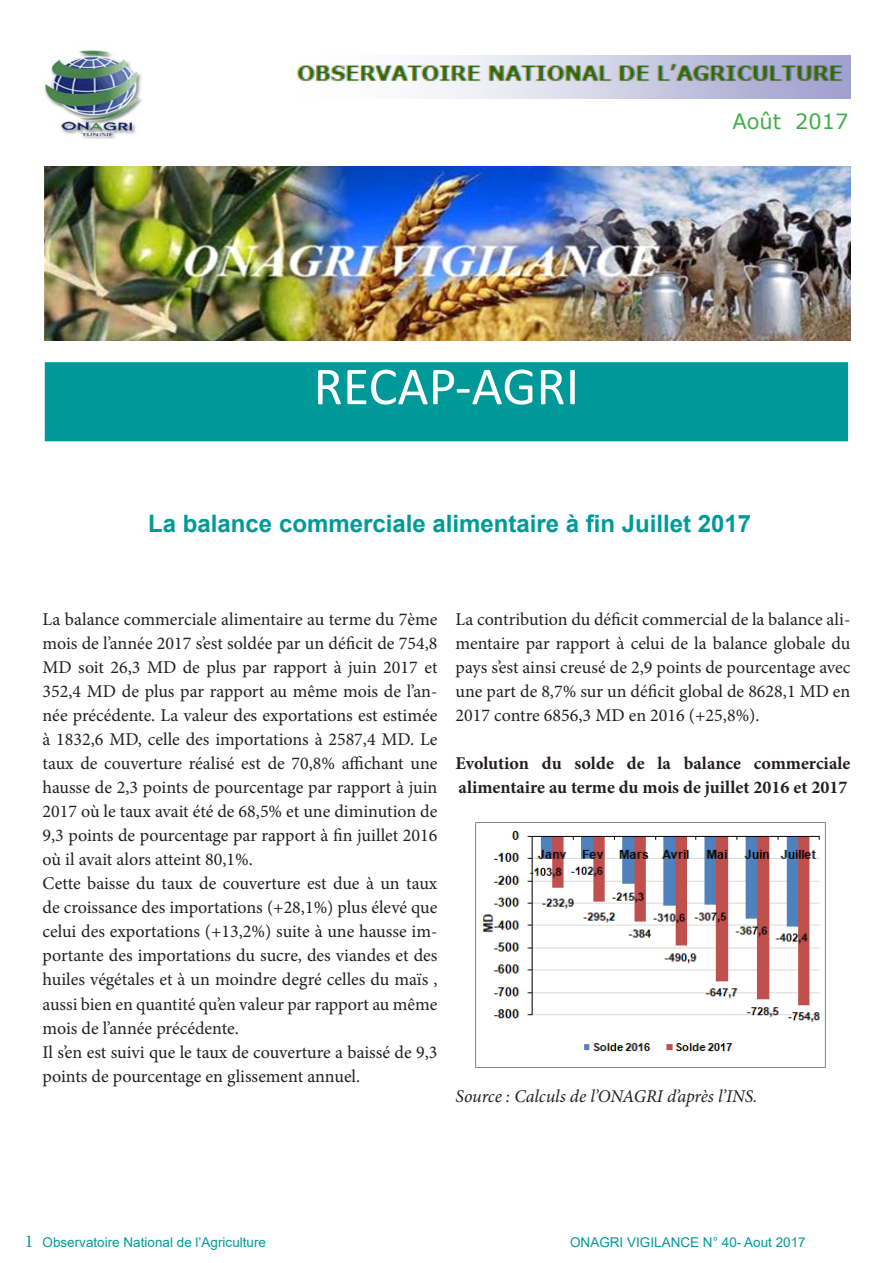
<style>
.page{position:relative;width:893px;height:1263px;background:#fff}
.page>*{position:absolute;margin:0;border:0;box-sizing:border-box;transform-origin:0 0}
.t1{font:54px "Calibri";color:#fff}
.t2{font:700 24px "Arial";color:#099}
.t3{font:21px "Verdana";color:#40ae49}
.t4{font:18px/24px "Minion Pro";color:#231f20;text-align:justify}
.t5{font:700 18px/24px "Minion Pro";color:#231f20}
.t6{font:italic 18px "Minion Pro";letter-spacing:-.005em;color:#231f20}
.t7{font:18px "Minion Pro";color:#099}
.t8{font:13.5px "Arial";color:#099}
</style>
<div class="page">
<img style="left:296px;top:55px;width:554px;height:44px">
<img style="left:44px;top:167px;width:806px;height:173px">
<img style="left:44px;top:50px;width:98px;height:89px">
<div style="left:46px;top:363px;width:801px;height:78px;background:#099"></div>
<div style="left:45px;top:362px;width:803px;height:79px;border:2px solid #099"></div>
<img style="left:475px;top:822px;width:351px;height:246px">
<p class="t3" style="left:732px;top:107px;width:118px">Août 2017</p>
<p class="t1" style="left:314px;top:349px;width:267px">RECAP-AGRI</p>
<p class="t2" style="left:148px;top:506px;width:604px">La balance commerciale alimentaire à fin Juillet 2017</p>
<p class="t4" style="left:43px;top:608px;width:396px">La balance commerciale alimentaire au terme du 7ème mois de l’année 2017 s’est soldée par un déficit de 754,8<br>MD soit 26,3 MD de plus par rapport à juin 2017 et 352,4 MD de plus par rapport au même mois de l’an&shy;née précédente. La valeur des exportations est estimée à 1832,6 MD, celle des importations à 2587,4 MD. Le taux de couverture réalisé est de 70,8% affichant une hausse de 2,3 points de pourcentage par rapport à juin 2017 où le taux avait été de 68,5% et une diminution de 9,3 points de pourcentage par rapport à fin juillet 2016 où il avait alors atteint 80,1%.</p>
<p class="t4" style="left:43px;top:872px;width:396px">Cette baisse du taux de couverture est due à un taux de croissance des importations (+28,1%) plus élevé que celui des exportations (+13,2%) suite à une hausse im&shy;portante des importations du sucre, des viandes et des huiles végétales et à un moindre degré celles du maïs , aussi bien en quantité qu’en valeur par rapport au même mois de l’année précédente.</p>
<p class="t4" style="left:43px;top:1040px;width:396px">Il s’en est suivi que le taux de couverture a baissé de 9,3 points de pourcentage en glissement annuel.</p>
<p class="t4" style="left:455px;top:608px;width:396px">La contribution du déficit commercial de la balance ali&shy;mentaire par rapport à celui de la balance globale du pays s’est ainsi creusé de 2,9 points de pourcentage avec une part de 8,7% sur un déficit global de 8628,1 MD en 2017 contre 6856,3 MD en 2016 (+25,8%).</p>
<p class="t5" style="left:455px;top:751px;width:396px">Evolution du solde de la balance commerciale alimentaire au terme du mois de juillet 2016 et 2017</p>
<p class="t6" style="left:455px;top:1084px;width:303px">Source : Calculs de l’ONAGRI d’après l’INS.</p>
<p class="t7" style="left:25px;top:1229px;width:10px">1</p>
<p class="t8" style="left:43px;top:1232px;width:225px">Observatoire National de l’Agriculture</p>
<p class="t8" style="left:570px;top:1232px;width:237px">ONAGRI VIGILANCE N° 40- Aout 2017</p>
</div>
